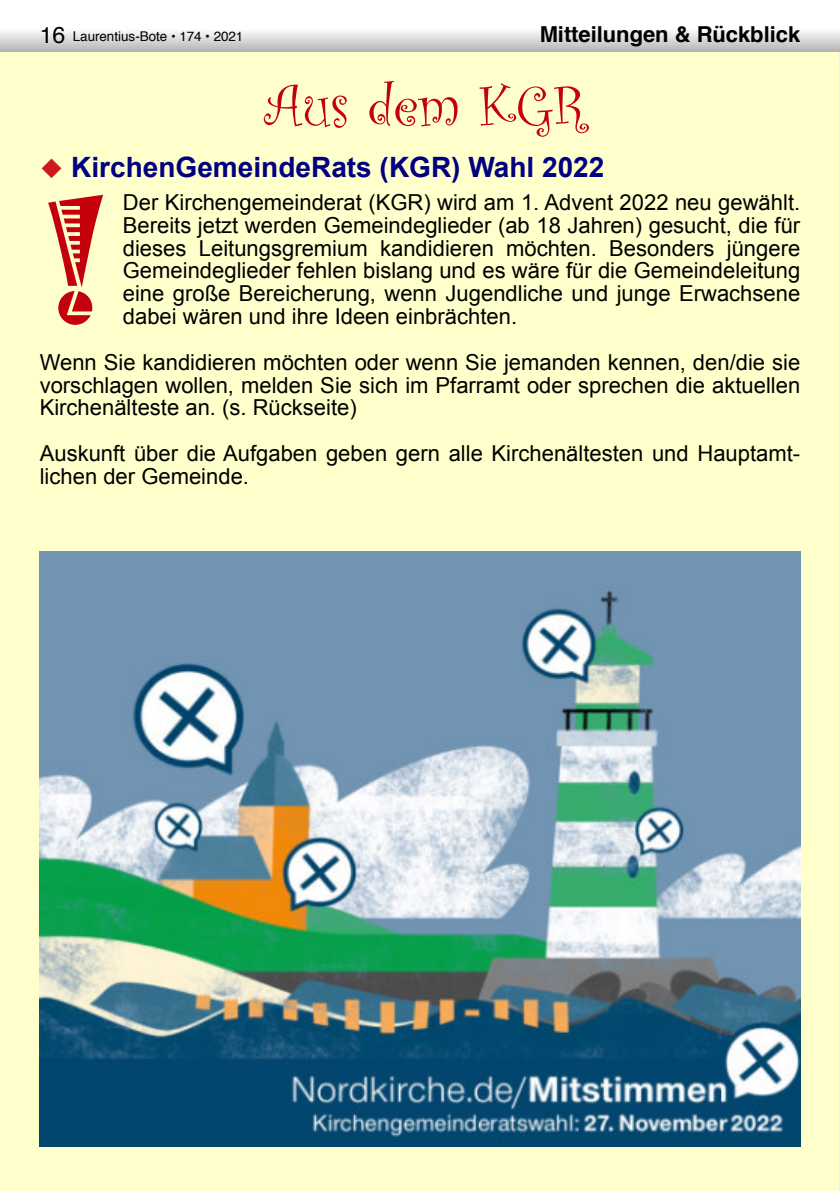
<style>
.page{position:relative;width:840px;height:1191px;background:#fff}
.page>*{position:absolute;margin:0;border:0;box-sizing:border-box;transform-origin:0 0}
.t1{font:185.4px "Jazz Let Plain";color:#c5000d}
.t2{font:60px "Curlz";color:#c5000d}
.t3{font:700 28px "Arial";color:#000080}
.t4{font:22px/22.8px "Arial";color:#000;text-align:justify}
.t5{font:700 22px "Helvetica";letter-spacing:-.005em;color:#000}
.t6{font:13.4px "Helvetica";letter-spacing:-.005em;color:#000}
.s1{font-size:23px}
.s2{color:#ce181e}
</style>
<div class="page">
<div style="left:0;top:51px;width:839px;height:1140px;background:#ffc"></div>
<div style="left:0;top:23px;width:839px;height:28px;background:linear-gradient(to bottom,#fff,#bcbcbc)"></div>
<svg style="left:839px;top:32px;width:1px;height:19px"></svg>
<img style="left:40px;top:551px;width:759px;height:595px">
<p class="t6" style="left:40px;top:31px;width:205px"><span class="s1">16</span> Laurentius-Bote • 174 • 2021</p>
<p class="t5" style="left:539px;top:25px;width:262px">Mitteilungen &amp; Rückblick</p>
<h2 class="t2" style="left:264px;top:82px;width:326px">Aus dem KGR</h2>
<p class="t3" style="left:40px;top:157px;width:566px"><span class="s2">◆</span> KirchenGemeindeRats (KGR) Wahl 2022</p>
<h1 class="t1" style="left:40px;top:195px;width:73px">!</h1>
<p class="t4" style="left:123px;top:193px;width:678px">Der Kirchengemeinderat (KGR) wird am 1. Advent 2022 neu gewählt.<br>Bereits jetzt werden Gemeindeglieder (ab 18 Jahren) gesucht, die für dieses Leitungsgremium kandidieren möchten. Besonders jüngere Gemeindeglieder fehlen bislang und es wäre für die Gemeindeleitung eine große Bereicherung, wenn Jugendliche und junge Erwachsene dabei wären und ihre Ideen einbrächten.</p>
<p class="t4" style="left:40px;top:352px;width:761px">Wenn Sie kandidieren möchten oder wenn Sie jemanden kennen, den/die sie vorschlagen wollen, melden Sie sich im Pfarramt oder sprechen die aktuellen Kirchenälteste an. (s. Rückseite)</p>
<p class="t4" style="left:40px;top:444px;width:761px">Auskunft über die Aufgaben geben gern alle Kirchenältesten und Hauptamt&shy;lichen der Gemeinde.</p>
</div>
